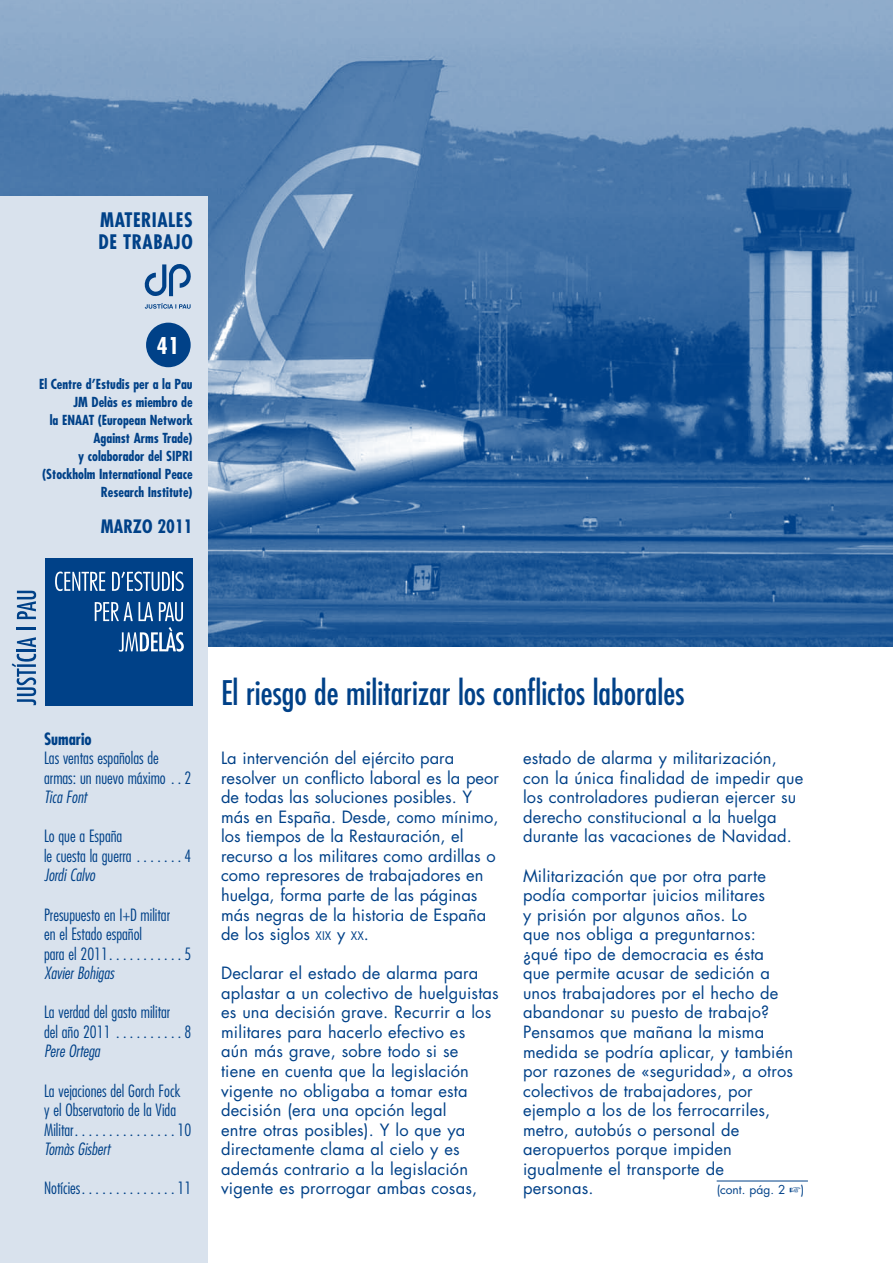
<style>
.page{position:relative;width:893px;height:1263px;background:#fff}
.page>*{position:absolute;margin:0;border:0;box-sizing:border-box;transform-origin:0 0}
.t1{font:condensed 33px "Futura";color:#004188}
.t2{font:700 condensed 22.5px "Futura";color:#fff}
.t3{font:700 condensed 19.5px/22.5px "Futura";letter-spacing:.025em;color:#004188}
.t4{font:700 condensed 18px "Futura";color:#004188}
.t5{font:16.5px/19.5px "Futura";letter-spacing:.01em;color:#004188}
.t6{font:300 condensed 16.5px/19.5px "Futura";color:#004188}
.t7{font:italic 300 condensed 16.5px "Futura";color:#004188}
.t8{font:700 condensed 16.5px "Futura";color:#004188}
.t9{font:700 condensed 13.5px/18px "Futura";color:#004188;text-align:right}
.t10{font:12px "Futura";color:#004188}
.s1{font-size:11.55px}
</style>
<div class="page">
<img style="left:0;top:0;width:893px;height:647px">
<hr style="left:717px;top:1180px;width:91px;height:1px;background:#004188">
<div style="left:0;top:196px;width:207px;height:1067px;background:#d9e2ed"></div>
<div style="left:146px;top:323px;width:45px;height:44px;background:#004188;border-radius:50%"></div>
<svg style="left:144px;top:264px;width:47px;height:32px"></svg>
<svg style="left:145px;top:303px;width:46px;height:6px"></svg>
<svg style="left:12px;top:654px;width:24px;height:51px"></svg>
<hr style="left:17px;top:649px;width:19px;height:3px;background:#004188">
<svg style="left:17px;top:637px;width:19px;height:10px"></svg>
<svg style="left:17px;top:628px;width:19px;height:2px"></svg>
<svg style="left:17px;top:591px;width:19px;height:28px"></svg>
<div style="left:46px;top:558px;width:147px;height:147px;background:#004188"></div>
<svg style="left:119px;top:627px;width:65px;height:25px"></svg>
<svg style="left:95px;top:602px;width:38px;height:19px"></svg>
<svg style="left:139px;top:602px;width:14px;height:19px"></svg>
<svg style="left:159px;top:602px;width:24px;height:19px"></svg>
<svg style="left:55px;top:571px;width:50px;height:20px"></svg>
<svg style="left:112px;top:571px;width:72px;height:20px"></svg>
<p class="t3" style="left:99px;top:208px;width:96px">MATERIALES<br>DE TRABAJO</p>
<h2 class="t2" style="left:157px;top:331px;width:24px">41</h2>
<p class="t9" style="left:39px;top:375px;width:155px">El Centre d’Estudis per a la Pau<br>JM Delàs es miembro de<br>la ENAAT (European Network<br>Against Arms Trade)<br>y colaborador del SIPRI (Stockholm International Peace<br>Research Institute)</p>
<p class="t4" style="left:101px;top:515px;width:93px">MARZO 2011</p>
<p class="t8" style="left:44px;top:728px;width:49px">Sumario</p>
<p class="t6" style="left:44px;top:748px;width:149px">Las ventas españolas de armas: un nuevo máximo . 2</p>
<p class="t7" style="left:44px;top:787px;width:44px">Tica Font</p>
<p class="t6" style="left:44px;top:826px;width:149px">Lo que a España<br>le cuesta la guerra . . . . . . 4</p>
<p class="t7" style="left:44px;top:865px;width:53px">Jordi Calvo</p>
<p class="t6" style="left:44px;top:905px;width:149px">Presupuesto en I+D militar<br>en el Estado español<br>para el 2011 . . . . . . . . . . 5</p>
<p class="t7" style="left:44px;top:963px;width:72px">Xavier Bohigas</p>
<p class="t6" style="left:44px;top:1002px;width:149px">La verdad del gasto militar<br>del año 2011 . . . . . . . . . 8</p>
<p class="t7" style="left:44px;top:1041px;width:57px">Pere Ortega</p>
<p class="t6" style="left:44px;top:1080px;width:149px">La vejaciones del Gorch Fock<br>y el Observatorio de la Vida<br>Militar . . . . . . . . . . . . . . 10</p>
<p class="t7" style="left:44px;top:1139px;width:67px">Tomàs Gisbert</p>
<p class="t6" style="left:44px;top:1178px;width:149px">Notícies . . . . . . . . . . . . . 11</p>
<h1 class="t1" style="left:221px;top:672px;width:465px">El riesgo de militarizar los conflictos laborales</h1>
<p class="t5" style="left:221px;top:748px;width:279px">La intervención del ejército para resolver un conflicto laboral es la peor de todas las soluciones posibles. Y más en España. Desde, como mínimo, los tiempos de la Restauración, el recurso a los militares como ardillas o como represores de trabajadores en huelga, forma parte de las páginas más negras de la historia de España de los siglos <span class="s1">XIX</span> y <span class="s1">XX</span>.</p>
<p class="t5" style="left:221px;top:963px;width:279px">Declarar el estado de alarma para aplastar a un colectivo de huelguistas es una decisión grave. Recurrir a los militares para hacerlo efectivo es<br>aún más grave, sobre todo si se<br>tiene en cuenta que la legislación vigente no obligaba a tomar esta decisión (era una opción legal<br>entre otras posibles). Y lo que ya directamente clama al cielo y es además contrario a la legislación vigente es prorrogar ambas cosas,</p>
<p class="t5" style="left:523px;top:748px;width:282px">estado de alarma y militarización, con la única finalidad de impedir que los controladores pudieran ejercer su derecho constitucional a la huelga durante las vacaciones de Navidad.</p>
<p class="t5" style="left:523px;top:866px;width:272px">Militarización que por otra parte podía comportar juicios militares<br>y prisión por algunos años. Lo<br>que nos obliga a preguntarnos: ¿qué tipo de democracia es ésta que permite acusar de sedición a unos trabajadores por el hecho de abandonar su puesto de trabajo?<br>Pensamos que mañana la misma medida se podría aplicar, y también por razones de «seguridad», a otros colectivos de trabajadores, por ejemplo a los de los ferrocarriles, metro, autobús o personal de aeropuertos porque impiden igualmente el transporte de personas.</p>
<p class="t10" style="left:717px;top:1182px;width:70px">(cont. pág. 2</p>
<p class="t10" style="left:801px;top:1182px;width:5px">)</p>
</div>
